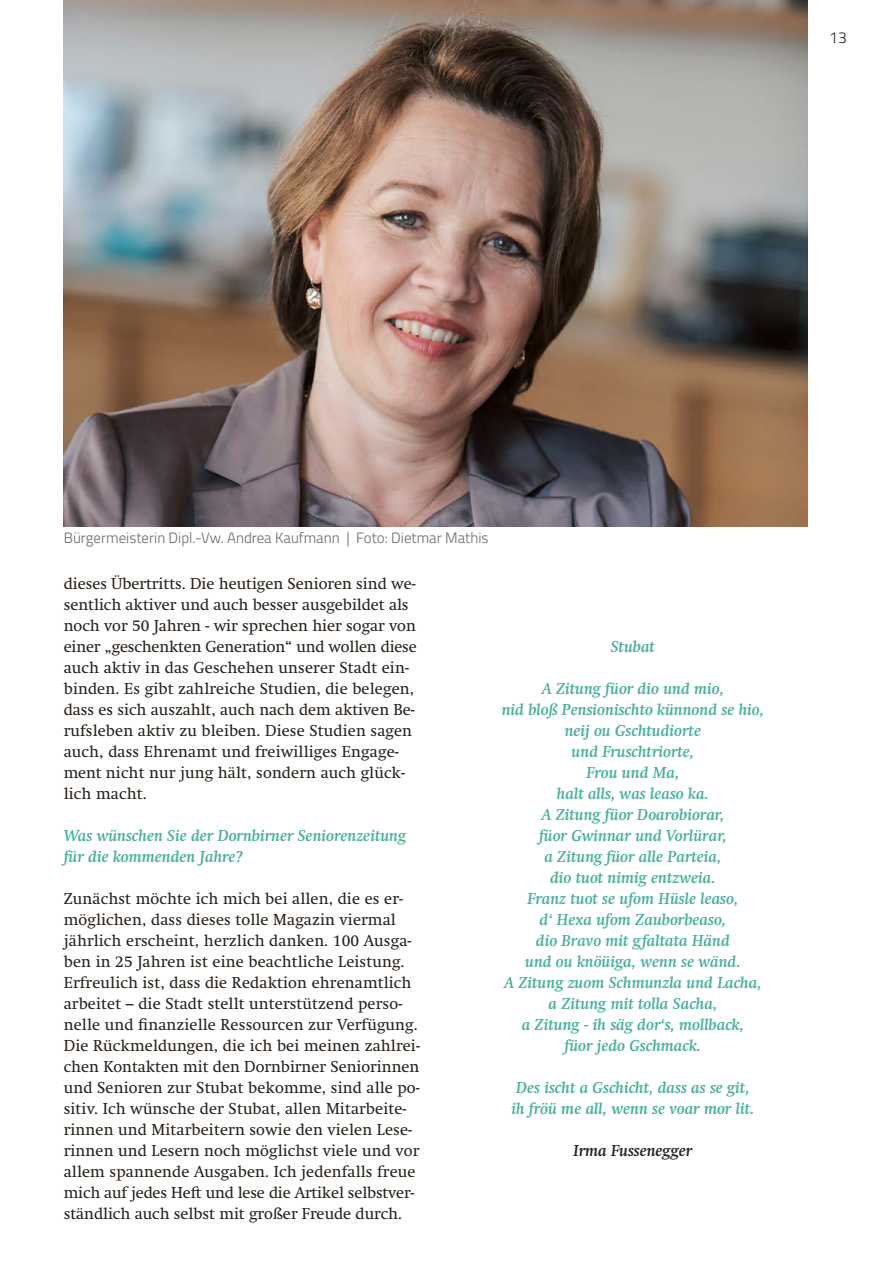
<style>
.page{position:relative;width:893px;height:1263px;background:#fff}
.page>*{position:absolute;margin:0;border:0;box-sizing:border-box;transform-origin:0 0}
.Fließtext___Einzug{font:15.75px/21px "Swift";letter-spacing:.01em;color:#29211a}
.Fließtext___Einzug-2{font:italic 700 15.75px/21px "Swift";color:#45b29c}
.t1{font:italic 700 15.75px "Swift";color:#29211a}
.t2{font:300 15.75px "Titillium";color:#29211a}
.BU_links{font:300 15px "Titillium";color:#6a6864}
</style>
<div class="page">
<img style="left:64px;top:0;width:744px;height:526px">
<p class="t2" style="left:829px;top:26px;width:19px">13</p>
<p class="BU_links" style="left:64px;top:527px;width:426px">Bürgermeisterin Dipl.-Vw. Andrea Kaufmann | Foto: Dietmar Mathis</p>
<p class="Fließtext___Einzug" style="left:64px;top:573px;width:353px">dieses Übertritts. Die heutigen Senioren sind we-</p>
<p class="Fließtext___Einzug" style="left:64px;top:594px;width:355px">sentlich aktiver und auch besser ausgebildet als noch vor 50 Jahren - wir sprechen hier sogar von einer „geschenkten Generation“ und wollen diese auch aktiv in das Geschehen unserer Stadt ein-</p>
<p class="Fließtext___Einzug" style="left:64px;top:678px;width:353px">binden. Es gibt zahlreiche Studien, die belegen, dass es sich auszahlt, auch nach dem aktiven Be-</p>
<p class="Fließtext___Einzug" style="left:64px;top:720px;width:350px">rufsleben aktiv zu bleiben. Diese Studien sagen auch, dass Ehrenamt und freiwilliges Engage-</p>
<p class="Fließtext___Einzug" style="left:64px;top:762px;width:343px">ment nicht nur jung hält, sondern auch glück&shy;lich macht.</p>
<p class="Fließtext___Einzug-2" style="left:64px;top:825px;width:344px">Was wünschen Sie der Dornbirner Seniorenzeitung für die kommenden Jahre?</p>
<p class="Fließtext___Einzug" style="left:64px;top:888px;width:341px">Zunächst möchte ich mich bei allen, die es er-</p>
<p class="Fließtext___Einzug" style="left:64px;top:909px;width:358px">möglichen, dass dieses tolle Magazin viermal jährlich erscheint, herzlich danken. 100 Ausga&shy;ben in 25 Jahren ist eine beachtliche Leistung.<br>Erfreulich ist, dass die Redaktion ehrenamtlich arbeitet – die Stadt stellt unterstützend perso&shy;nelle und finanzielle Ressourcen zur Verfügung.<br>Die Rückmeldungen, die ich bei meinen zahlrei&shy;chen Kontakten mit den Dornbirner Seniorinnen und Senioren zur Stubat bekomme, sind alle po-</p>
<p class="Fließtext___Einzug" style="left:64px;top:1098px;width:357px">sitiv. Ich wünsche der Stubat, allen Mitarbeite&shy;rinnen und Mitarbeitern sowie den vielen Lese&shy;rinnen und Lesern noch möglichst viele und vor allem spannende Ausgaben. Ich jedenfalls freue mich auf jedes Heft und lese die Artikel selbstver-</p>
<p class="Fließtext___Einzug" style="left:64px;top:1203px;width:340px">ständlich auch selbst mit großer Freude durch.</p>
<p class="Fließtext___Einzug-2" style="left:611px;top:636px;width:46px">Stubat</p>
<p class="Fließtext___Einzug-2" style="left:542px;top:678px;width:184px">A Zitung füor dio und mio,</p>
<p class="Fließtext___Einzug-2" style="left:502px;top:699px;width:264px">nid bloß Pensionischto künnond se hio,</p>
<p class="Fließtext___Einzug-2" style="left:565px;top:720px;width:138px">neij ou Gschtudiorte</p>
<p class="Fließtext___Einzug-2" style="left:572px;top:741px;width:124px">und Fruschtriorte,</p>
<p class="Fließtext___Einzug-2" style="left:586px;top:762px;width:94px">Frou und Ma,</p>
<p class="Fließtext___Einzug-2" style="left:557px;top:783px;width:153px">halt alls, was leaso ka.</p>
<p class="Fließtext___Einzug-2" style="left:541px;top:804px;width:184px">A Zitung füor Doarobiorar,</p>
<p class="Fließtext___Einzug-2" style="left:539px;top:825px;width:189px">füor Gwinnar und Vorlürar,</p>
<p class="Fließtext___Einzug-2" style="left:544px;top:846px;width:178px">a Zitung füor alle Parteia,</p>
<p class="Fließtext___Einzug-2" style="left:550px;top:867px;width:167px">dio tuot nimig entzweia.</p>
<p class="Fließtext___Einzug-2" style="left:527px;top:888px;width:212px">Franz tuot se ufom Hüsle leaso,</p>
<p class="Fließtext___Einzug-2" style="left:540px;top:909px;width:188px">d‘ Hexa ufom Zauborbeaso,</p>
<p class="Fließtext___Einzug-2" style="left:536px;top:930px;width:196px">dio Bravo mit gfaltata Händ</p>
<p class="Fließtext___Einzug-2" style="left:525px;top:951px;width:217px">und ou knöüiga, wenn se wänd.</p>
<p class="Fließtext___Einzug-2" style="left:504px;top:972px;width:259px">A Zitung zuom Schmunzla und Lacha,</p>
<p class="Fließtext___Einzug-2" style="left:548px;top:993px;width:170px">a Zitung mit tolla Sacha,</p>
<p class="Fließtext___Einzug-2" style="left:522px;top:1014px;width:224px">a Zitung - ih säg dor‘s, mollback,</p>
<p class="Fließtext___Einzug-2" style="left:565px;top:1035px;width:138px">füor jedo Gschmack.</p>
<p class="Fließtext___Einzug-2" style="left:516px;top:1077px;width:235px">Des ischt a Gschicht, dass as se git,</p>
<p class="Fließtext___Einzug-2" style="left:511px;top:1098px;width:244px">ih fröü me all, wenn se voar mor lit.</p>
<p class="t1" style="left:573px;top:1141px;width:120px">Irma Fussenegger</p>
</div>
